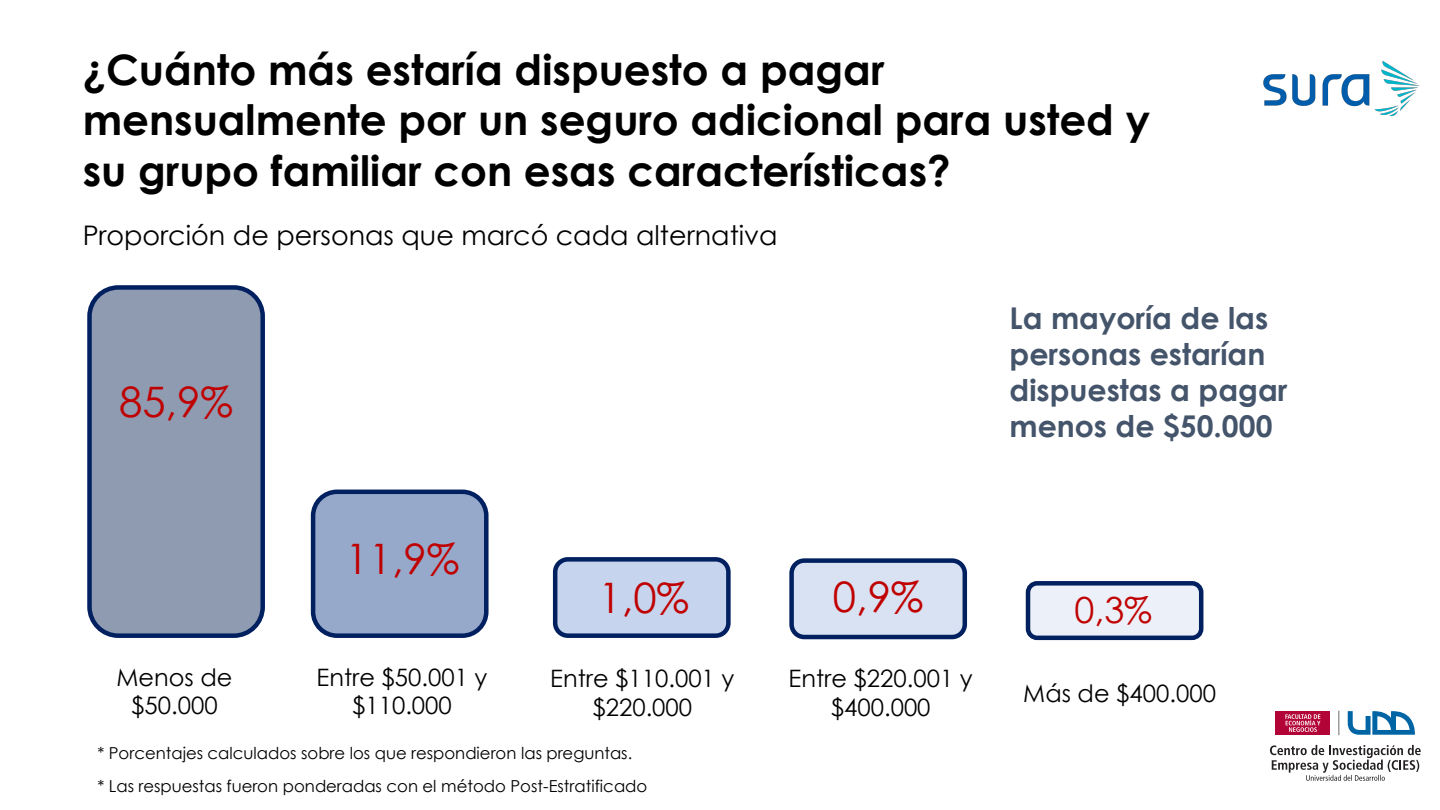
<style>
.page{position:relative;width:1440px;height:810px;background:#fff}
.page>*{position:absolute;margin:0;border:0;box-sizing:border-box;transform-origin:0 0}
.t1{font:700 42px/50.4px "Century Gothic";color:#000}
.t2{font:42px "Century Gothic";color:#c00000}
.t3{font:36px "Century Gothic";color:#c00000}
.t4{font:700 30px/36px "Century Gothic";color:#44546a}
.t5{font:27px "Century Gothic";color:#000}
.t6{font:24px/28.5px "Century Gothic";color:#000;text-align:center}
.t7{font:16.5px "Century Gothic";color:#000}
</style>
<div class="page">
<div style="left:90px;top:287px;width:173px;height:349px;background:#8f9bb1;border-radius:29px"></div>
<div style="left:87px;top:285px;width:178px;height:353px;border:4px solid #002060;border-radius:29px"></div>
<div style="left:313px;top:492px;width:173px;height:144px;background:#96a9ca;border-radius:24px"></div>
<div style="left:311px;top:490px;width:178px;height:148px;border:4px solid #002060;border-radius:24px"></div>
<div style="left:555px;top:559px;width:173px;height:77px;background:#c6d4ed;border-radius:13px"></div>
<div style="left:553px;top:557px;width:178px;height:81px;border:4px solid #002060;border-radius:13px"></div>
<div style="left:792px;top:561px;width:173px;height:76px;background:#d9e2f2;border-radius:13px"></div>
<div style="left:789px;top:558px;width:178px;height:81px;border:4px solid #002060;border-radius:13px"></div>
<div style="left:1028px;top:583px;width:173px;height:55px;background:#ecf0f8;border-radius:9px"></div>
<div style="left:1026px;top:581px;width:177px;height:59px;border:4px solid #002060;border-radius:9px"></div>
<svg style="left:1339px;top:711px;width:1px;height:24px"></svg>
<div style="left:1276px;top:711px;width:54px;height:24px;background:#b30437"></div>
<svg style="left:1348px;top:711px;width:67px;height:24px"></svg>
<svg style="left:1285px;top:714px;width:35px;height:18px"></svg>
<svg style="left:1270px;top:745px;width:151px;height:36px"></svg>
<img style="left:1263px;top:61px;width:157px;height:56px">
<h1 class="t1" style="left:83px;top:43px;width:1069px">¿Cuánto más estaría dispuesto a pagar mensualmente por un seguro adicional para usted y su grupo familiar con esas características?</h1>
<h3 class="t5" style="left:83px;top:217px;width:697px">Proporción de personas que marcó cada alternativa</h3>
<h1 class="t2" style="left:119px;top:372px;width:115px">85,9%</h1>
<h3 class="t4" style="left:1010px;top:299px;width:279px">La mayoría de las personas estarían dispuestas a pagar menos de $50.000</h3>
<h1 class="t2" style="left:346px;top:530px;width:115px">11,9%</h1>
<h3 class="t6" style="left:116px;top:663px;width:118px">Menos de $50.000</h3>
<h3 class="t6" style="left:316px;top:663px;width:172px">Entre $50.001 y $110.000</h3>
<h1 class="t2" style="left:599px;top:569px;width:92px">1,0%</h1>
<h1 class="t2" style="left:833px;top:567px;width:92px">0,9%</h1>
<h3 class="t6" style="left:550px;top:664px;width:186px">Entre $110.001 y $220.000</h3>
<h3 class="t6" style="left:789px;top:664px;width:186px">Entre $220.001 y $400.000</h3>
<p class="t7" style="left:97px;top:742px;width:536px">* Porcentajes calculados sobre los que respondieron las preguntas.</p>
<p class="t7" style="left:97px;top:775px;width:551px">* Las respuestas fueron ponderadas con el método Post-Estratificado</p>
<h2 class="t3" style="left:1075px;top:585px;width:79px">0,3%</h2>
<h3 class="t6" style="left:1023px;top:679px;width:194px">Más de $400.000</h3>
</div>
